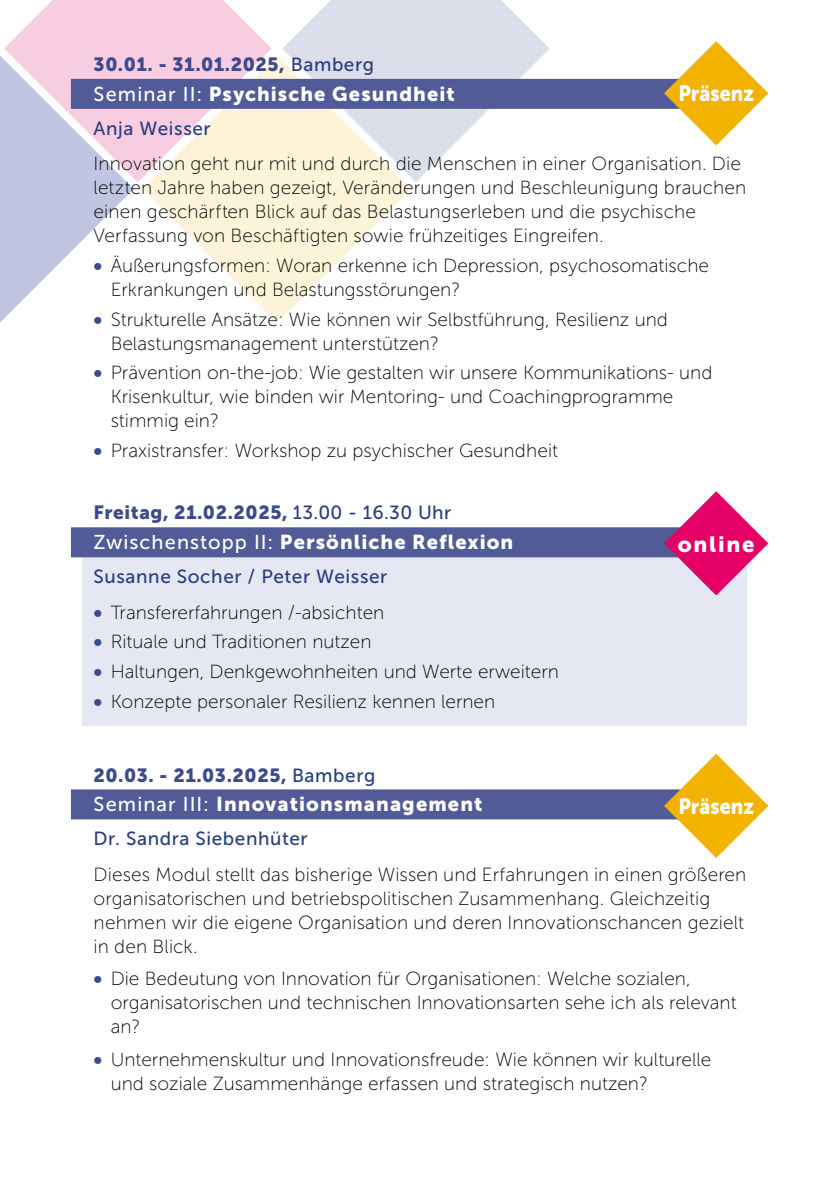
<style>
.page{position:relative;width:840px;height:1191px;background:#fff}
.page>*{position:absolute;margin:0;border:0;box-sizing:border-box;transform-origin:0 0}
.t1{font:22px "Museo Sans 900";color:#fff;scale:.9 1}
.t2{font:22px "Museo Sans 900";color:#fff}
.t3{font:20px "Museo Sans 900";letter-spacing:.055em;color:#fff}
.t4{font:19px/24px "Museo Sans 100";color:#000}
.t5{font:19px "Museo Sans 900";letter-spacing:.03em;color:#3c4b8d}
.t6{font:19px "Museo Sans 500";letter-spacing:.03em;color:#283e82}
.s1{font-family:"Museo Sans 500";color:#283e82}
.s2{font-family:"Museo Sans 500"}
.s3{font-family:"Museo Sans 900";color:#3c4b8d}
</style>
<div class="page">
<svg style="left:4px;top:0;width:267px;height:182px;fill:#f9cde1"></svg>
<svg style="left:282px;top:0;width:267px;height:182px;fill:#dcdeea"></svg>
<svg style="left:143px;top:55px;width:267px;height:267px;fill:#fdf3d9"></svg>
<svg style="left:0;top:55px;width:134px;height:267px"></svg>
<div style="left:82px;top:527px;width:664px;height:199px;background:#e5e7f3"></div>
<div style="left:71px;top:79px;width:675px;height:30px;background:#505b98"></div>
<div style="left:71px;top:527px;width:675px;height:30px;background:#505b98"></div>
<div style="left:71px;top:789px;width:675px;height:30px;background:#505b98"></div>
<svg style="left:663px;top:491px;width:105px;height:104px"></svg>
<svg style="left:663px;top:41px;width:105px;height:104px"></svg>
<svg style="left:663px;top:753px;width:105px;height:105px"></svg>
<p class="t5" style="left:94px;top:54px;width:282px">30.01. - 31.01.2025, <span class="s1">Bamberg</span></p>
<p class="t3" style="left:94px;top:82px;width:362px"><span class="s2">Seminar II:</span> Psychische Gesundheit</p>
<p class="t6" style="left:94px;top:118px;width:118px">Anja Weisser</p>
<p class="t4" style="left:94px;top:152px;width:653px">Innovation geht nur mit und durch die Menschen in einer Organisation. Die letzten Jahre haben gezeigt, Veränderungen und Beschleunigung brauchen einen geschärften Blick auf das Belastungserleben und die psychische Verfassung von Beschäftigten sowie frühzeitiges Eingreifen.</p>
<p class="t4" style="left:111px;top:253px;width:599px;text-indent:-17px"><span class="s3">•</span> Äußerungsformen: Woran erkenne ich Depression, psychosomatische<br>Erkrankungen und Belastungsstörungen?</p>
<p class="t4" style="left:111px;top:307px;width:558px;text-indent:-17px"><span class="s3">•</span> Strukturelle Ansätze: Wie können wir Selbstführung, Resilienz und<br>Belastungsmanagement unterstützen?</p>
<p class="t4" style="left:111px;top:361px;width:603px;text-indent:-17px"><span class="s3">•</span> Prävention on-the-job: Wie gestalten wir unsere Kommunikations- und<br>Krisenkultur, wie binden wir Mentoring- und Coachingprogramme stimmig ein?</p>
<p class="t4" style="left:94px;top:438px;width:465px"><span class="s3">•</span> Praxistransfer: Workshop zu psychischer Gesundheit</p>
<p class="t1" style="left:678px;top:81px;width:86px">Präsenz</p>
<p class="t5" style="left:94px;top:502px;width:359px">Freitag, 21.02.2025, <span class="s1">13.00 - 16.30 Uhr</span></p>
<p class="t3" style="left:94px;top:531px;width:421px"><span class="s2">Zwischenstopp II:</span> Persönliche Reflexion</p>
<p class="t6" style="left:94px;top:566px;width:295px">Susanne Socher / Peter Weisser</p>
<p class="t4" style="left:94px;top:600px;width:292px"><span class="s3">•</span> Transfererfahrungen /-absichten</p>
<p class="t4" style="left:94px;top:630px;width:279px"><span class="s3">•</span> Rituale und Traditionen nutzen</p>
<p class="t4" style="left:94px;top:659px;width:466px"><span class="s3">•</span> Haltungen, Denkgewohnheiten und Werte erweitern</p>
<p class="t4" style="left:94px;top:689px;width:403px"><span class="s3">•</span> Konzepte personaler Resilienz kennen lernen</p>
<p class="t2" style="left:677px;top:531px;width:78px">online</p>
<p class="t5" style="left:94px;top:764px;width:283px">20.03. - 21.03.2025, <span class="s1">Bamberg</span></p>
<p class="t3" style="left:94px;top:793px;width:390px"><span class="s2">Seminar III:</span> Innovationsmanagement</p>
<p class="t6" style="left:94px;top:828px;width:215px">Dr. Sandra Siebenhüter</p>
<p class="t4" style="left:94px;top:862px;width:653px">Dieses Modul stellt das bisherige Wissen und Erfahrungen in einen größeren organisatorischen und betriebspolitischen Zusammenhang. Gleichzeitig nehmen wir die eigene Organisation und deren Innovationschancen gezielt in den Blick.</p>
<p class="t4" style="left:111px;top:967px;width:627px;text-indent:-17px"><span class="s3">•</span> Die Bedeutung von Innovation für Organisationen: Welche sozialen, organisatorischen und technischen Innovationsarten sehe ich als relevant an?</p>
<p class="t4" style="left:111px;top:1047px;width:602px;text-indent:-17px"><span class="s3">•</span> Unternehmenskultur und Innovationsfreude: Wie können wir kulturelle und soziale Zusammenhänge erfassen und strategisch nutzen?</p>
<p class="t1" style="left:678px;top:794px;width:86px">Präsenz</p>
</div>
